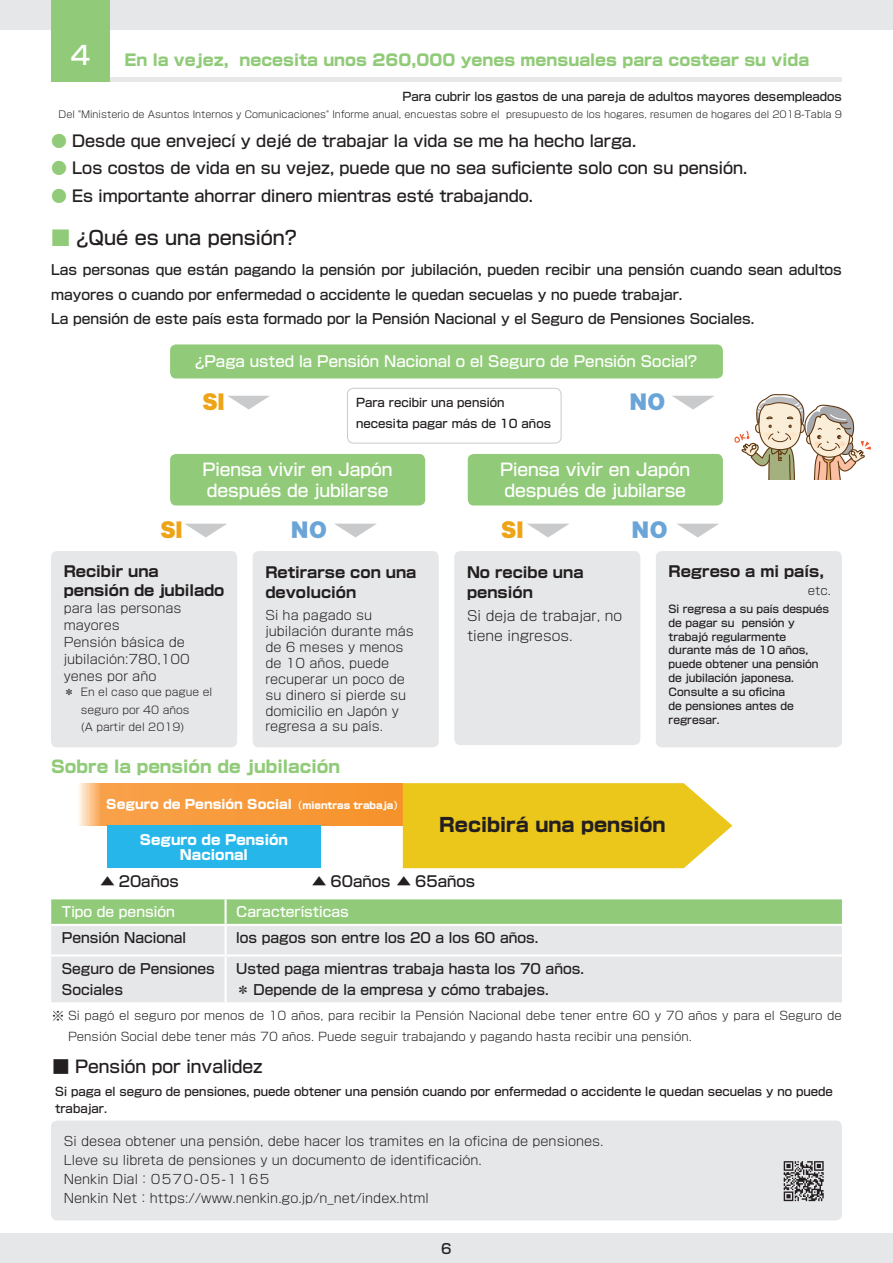
<style>
.page{position:relative;width:893px;height:1263px;background:#fff}
.page>*{position:absolute;margin:0;border:0;box-sizing:border-box;transform-origin:0 0}
.t1{font:500 25.5px "Shin Go Pro";color:#fff}
.t2{font:500 19.2px "Shin Go Pro";color:#231f20}
.t3{font:800 19.2px "Shin Go Pro";color:#231f20}
.t4{font:19.2px "Hiragino Kaku W9 90 msp RKSJ H";color:#eda416}
.t5{font:19.2px "Hiragino Kaku W9 90 msp RKSJ H";color:#6ba5d8}
.t6{font:500 16.95px/21.3px "Shin Go Pro";letter-spacing:-.005em;color:#fff}
.t7{font:800 16.95px "Shin Go Pro";color:#91cb79}
.t8{font:500 16.95px "Shin Go Pro";color:#231f20}
.t9{font:500 15.9px "Shin Go Pro";color:#231f20}
.t10{font:800 15.9px "Shin Go Pro";color:#91cb79}
.t11{font:700 14.85px/19.2px "Shin Go Pro";color:#231f20}
.t12{font:500 14.85px "Shin Go Pro";color:#fff}
.t13{font:500 14.85px "Shin Go Pro";color:#231f20}
.t14{font:500 13.8px/24.2px "Shin Go Pro";color:#231f20}
.t15{font:300 13.8px/20.2px "Shin Go Pro";color:#231f20}
.t16{font:500 13.8px "Shin Go Pro";color:#fff}
.t17{font:800 13.8px/14.9px "Shin Go Pro";color:#fff;text-align:center}
.t18{font:300 12.75px/15.9px "Shin Go Pro";color:#231f20}
.t19{font:800 12.75px "Shin Go Pro";color:#fff}
.t20{font:500 11.7px/20.4px "Shin Go Pro";color:#231f20}
.t21{font:300 11.7px/21.6px "Shin Go Pro";color:#231f20}
.t22{font:500 10.65px/13.8px "Shin Go Pro";color:#231f20}
.t23{font:300 10.65px/17px "Shin Go Pro";color:#231f20}
.t24{font:300 9.6px "Shin Go Pro";color:#231f20}
.t25{font:800 9.6px "Shin Go Pro";color:#fff}
.s1{font-weight:300;color:#91cb79}
.s2{color:#91cb79}
.s3{font-weight:500}
.s4{font-weight:500;font-size:13.8px}
.s5{font-family:"Koz Min Pr 6 N";font-size:13.8px}
</style>
<div class="page">
<div style="left:0;top:0;width:893px;height:30px;background:#e6e7e9"></div>
<div style="left:0;top:1233px;width:893px;height:30px;background:#e6e7e9"></div>
<hr style="left:109px;top:77px;width:733px;height:4px;background:#e6e7e9">
<div style="left:51px;top:551px;width:186px;height:196px;background:#e6e7e9;border-radius:6px"></div>
<div style="left:253px;top:551px;width:186px;height:196px;background:#e6e7e9;border-radius:6px"></div>
<div style="left:454px;top:551px;width:186px;height:194px;background:#e6e7e9;border-radius:6px"></div>
<div style="left:656px;top:551px;width:186px;height:196px;background:#e6e7e9;border-radius:6px"></div>
<div style="left:51px;top:1120px;width:791px;height:100px;background:#e6e7e9;border-radius:6px"></div>
<div style="left:51px;top:0;width:58px;height:81px;background:#91cb79"></div>
<div style="left:170px;top:344px;width:553px;height:34px;background:#91cb79;border-radius:6px"></div>
<div style="left:347px;top:388px;width:214px;height:55px;border:1px solid #c9cacc;border-radius:6px"></div>
<div style="left:170px;top:454px;width:255px;height:51px;background:#91cb79;border-radius:6px"></div>
<div style="left:468px;top:454px;width:255px;height:51px;background:#91cb79;border-radius:6px"></div>
<svg style="left:228px;top:396px;width:42px;height:14px"></svg>
<svg style="left:672px;top:396px;width:42px;height:14px"></svg>
<svg style="left:185px;top:524px;width:41px;height:13px"></svg>
<svg style="left:335px;top:524px;width:41px;height:13px"></svg>
<svg style="left:527px;top:524px;width:42px;height:13px"></svg>
<svg style="left:677px;top:524px;width:41px;height:13px"></svg>
<svg style="left:51px;top:899px;width:791px;height:25px;background:#93cc7c"></svg>
<div style="left:51px;top:926px;width:791px;height:76px;background:#e6e7e9"></div>
<hr style="left:225px;top:899px;width:2px;height:25px;background:#fff">
<hr style="left:225px;top:926px;width:2px;height:28px;background:#fff">
<hr style="left:225px;top:956px;width:2px;height:46px;background:#fff">
<hr style="left:51px;top:954px;width:175px;height:2px;background:#fff">
<hr style="left:226px;top:954px;width:616px;height:2px;background:#fff">
<svg style="left:78px;top:783px;width:325px;height:43px;background:#f49d43"></svg>
<div style="left:107px;top:826px;width:214px;height:42px;background:#26b6ea"></div>
<svg style="left:403px;top:783px;width:329px;height:85px;background:#ecca2b"></svg>
<svg style="left:734px;top:394px;width:137px;height:85px"></svg>
<svg style="left:784px;top:1161px;width:40px;height:40px"></svg>
<h1 class="t1" style="left:71px;top:34px;width:21px">4</h1>
<p class="t10" style="left:124px;top:47px;width:686px">En la vejez, necesita unos 260,000 yenes mensuales para costear su vida</p>
<p class="t20" style="left:402px;top:85px;width:488px">Para cubrir los gastos de una pareja de adultos mayores desempleados　　　　</p>
<p class="t24" style="left:59px;top:106px;width:785px">Del "Ministerio de Asuntos Internos y Comunicaciones" Informe anual, encuestas sobre el presupuesto de los hogares, resumen de hogares del 2018-Tabla 9</p>
<p class="t9" style="left:51px;top:127px;width:587px"><span class="s1">●</span> Desde que envejecí y dejé de trabajar la vida se me ha hecho larga.</p>
<p class="t9" style="left:51px;top:155px;width:714px"><span class="s1">●</span> Los costos de vida en su vejez, puede que no sea suficiente solo con su pensión.　</p>
<p class="t9" style="left:51px;top:183px;width:483px"><span class="s1">●</span> Es importante ahorrar dinero mientras esté trabajando.</p>
<h2 class="t2" style="left:51px;top:222px;width:247px"><span class="s2">■</span> ¿Qué es una pensión?</h2>
<p class="t14" style="left:51px;top:256px;width:792px">Las personas que están pagando la pensión por jubilación, pueden recibir una pensión cuando sean adultos mayores o cuando por enfermedad o accidente le quedan secuelas y no puede trabajar.<br>La pensión de este país esta formado por la Pensión Nacional y el Seguro de Pensiones Sociales.</p>
<p class="t12" style="left:195px;top:349px;width:504px">¿Paga usted la Pensión Nacional o el Seguro de Pensión Social?</p>
<p class="t20" style="left:356px;top:391px;width:196px">Para recibir una pensión necesita pagar más de 10 años</p>
<h3 class="t6" style="left:203px;top:456px;width:191px">Piensa vivir en Japón después de jubilarse</h3>
<h3 class="t6" style="left:500px;top:456px;width:191px">Piensa vivir en Japón después de jubilarse</h3>
<h2 class="t4" style="left:203px;top:391px;width:24px">SI</h2>
<h2 class="t5" style="left:629px;top:391px;width:39px">ＮＯ</h2>
<h2 class="t4" style="left:161px;top:519px;width:24px">SI</h2>
<h2 class="t5" style="left:290px;top:519px;width:39px">ＮＯ</h2>
<h2 class="t4" style="left:501px;top:519px;width:24px">SI</h2>
<h2 class="t5" style="left:631px;top:519px;width:39px">ＮＯ</h2>
<p class="t11" style="left:64px;top:560px;width:162px">Recibir una pensión de jubilado</p>
<p class="t18" style="left:64px;top:598px;width:128px;line-height:17px">para las personas mayores<br>Pensión básica de jubilación:780,100 yenes por año</p>
<p class="t23" style="left:81px;top:683px;width:133px;text-indent:-17px"><span class="s3">＊</span> En el caso que pague el seguro por 40 años<br>(A partir del 2019)</p>
<p class="t11" style="left:265px;top:562px;width:152px">Retirarse con una devolución</p>
<p class="t18" style="left:265px;top:605px;width:150px">Si ha pagado su jubilación durante más de 6 meses y menos de 10 años, puede recuperar un poco de su dinero si pierde su domicilio en Japón y regresa a su país.</p>
<h3 class="t7" style="left:51px;top:753px;width:291px">Sobre la pensión de jubilación</h3>
<p class="t19" style="left:106px;top:794px;width:187px">Seguro de Pensión Social</p>
<p class="t17" style="left:140px;top:831px;width:150px">Seguro de Pensión<br>Nacional</p>
<p class="t25" style="left:293px;top:798px;width:112px"><span class="s3">（</span>mientras trabaja<span class="s3">）</span></p>
<p class="t11" style="left:467px;top:562px;width:118px">No recibe una pensión</p>
<p class="t15" style="left:467px;top:604px;width:157px">Si deja de trabajar, no tiene ingresos.</p>
<p class="t11" style="left:669px;top:560px;width:226px">Regreso a mi país,<span class="s4">　　　　　</span></p>
<p class="t22" style="left:669px;top:601px;width:162px">Si regresa a su país después de pagar su pensión y trabajó regularmente durante más de 10 años, puede obtener una pensión de jubilación japonesa.<br>Consulte a su oficina<br>de pensiones antes de regresar.</p>
<p class="t21" style="left:808px;top:578px;width:24px">etc.</p>
<h2 class="t3" style="left:439px;top:809px;width:228px">Recibirá una pensión</h2>
<p class="t13" style="left:100px;top:869px;width:169px">▲ 20años　　　　　　</p>
<p class="t13" style="left:312px;top:869px;width:165px">▲ 60años ▲ 65años</p>
<p class="t16" style="left:62px;top:901px;width:114px">Tipo de pensión</p>
<p class="t16" style="left:236px;top:901px;width:114px">Características</p>
<p class="t14" style="left:62px;top:924px;width:126px">Pensión Nacional</p>
<p class="t14" style="left:236px;top:924px;width:304px">los pagos son entre los 20 a los 60 años.</p>
<p class="t14" style="left:62px;top:956px;width:155px;line-height:21.3px">Seguro de Pensiones<br>Sociales</p>
<p class="t14" style="left:236px;top:956px;width:349px;line-height:21.3px">Usted paga mientras trabaja hasta los 70 años.＊ Depende de la empresa y cómo trabajes.</p>
<p class="t21" style="left:68px;top:1003px;width:775px;text-indent:-17px"><span class="s5">※</span> Si pagó el seguro por menos de 10 años, para recibir la Pensión Nacional debe tener entre 60 y 70 años y para el Seguro de<br>Pensión Social debe tener más 70 años. Puede seguir trabajando y pagando hasta recibir una pensión.</p>
<h3 class="t8" style="left:53px;top:1053px;width:212px">■ Pensión por invalidez</h3>
<p class="t20" style="left:55px;top:1081px;width:779px;line-height:17px">Si paga el seguro de pensiones, puede obtener una pensión cuando por enfermedad o accidente le quedan secuelas y no puede trabajar.</p>
<p class="t18" style="left:64px;top:1130px;width:541px;line-height:19.2px">Si desea obtener una pensión, debe hacer los tramites en la oficina de pensiones.<br>Lleve su libreta de pensiones y un documento de identificación.<br>Nenkin Dial：0570-05-1165<br>Nenkin Net：https://www.nenkin.go.jp/n_net/index.html</p>
<p class="t14" style="left:441px;top:1235px;width:12px">6</p>
</div>
